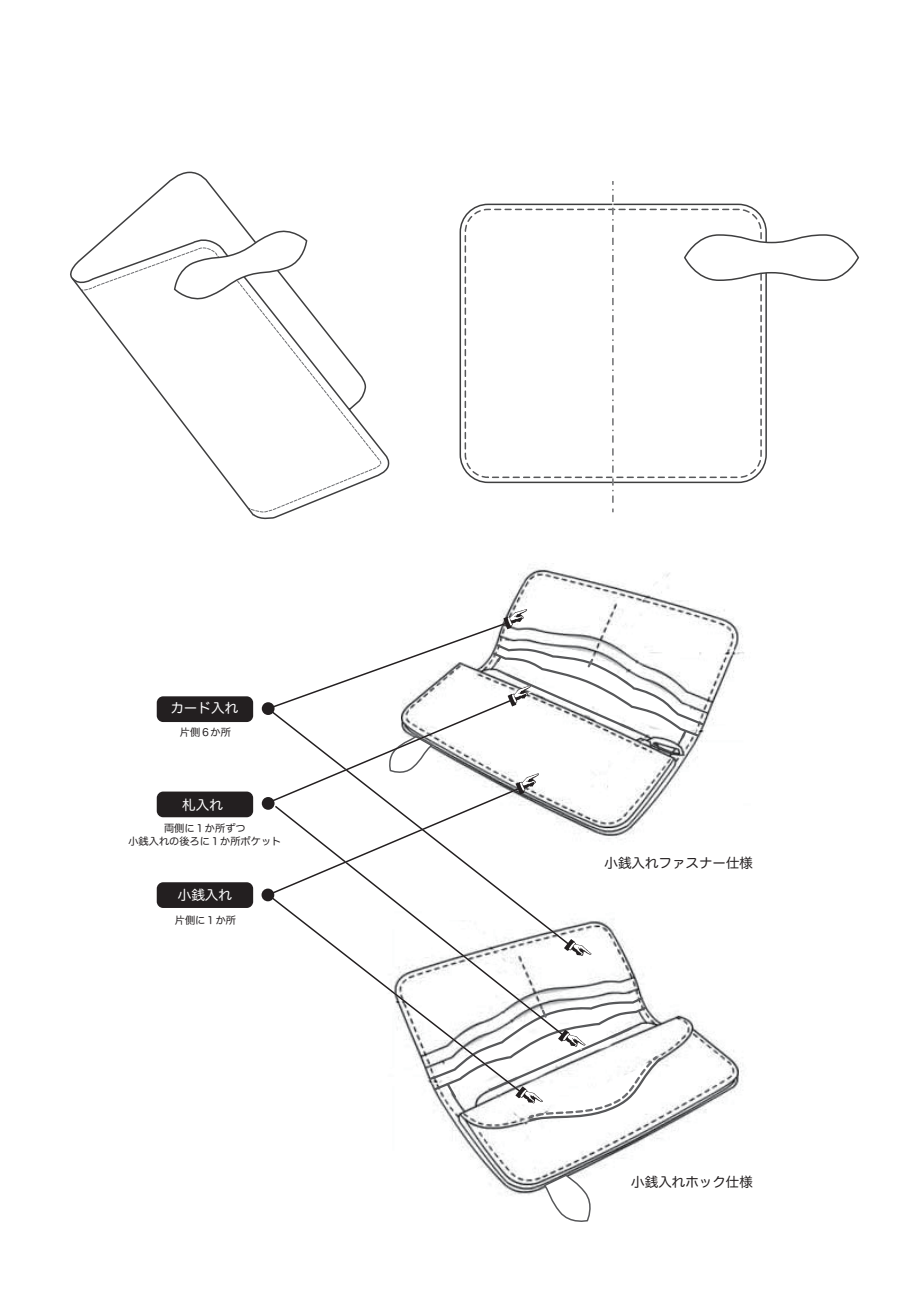
<style>
.page{position:relative;width:919px;height:1289px;background:#fff}
.page>*{position:absolute;margin:0;border:0;box-sizing:border-box;transform-origin:0 0}
.t1{font:13.65px "Hira Maru Pro W4";color:#fff}
.t2{font:13.5px "Hira Maru Pro W4";letter-spacing:-.005em;color:#231f20}
.t3{font:10.2px/12.5px "Hira Maru Pro W4";color:#231f20;text-align:center}
</style>
<div class="page">
<img style="left:507px;top:567px;width:237px;height:172px">
<img style="left:451px;top:920px;width:292px;height:275px">
<svg style="left:542px;top:1173px;width:52px;height:49px"></svg>
<svg style="left:581px;top:938px;width:10px;height:18px"></svg>
<svg style="left:266px;top:899px;width:163px;height:184px"></svg>
<div style="left:157px;top:696px;width:96px;height:26px;background:#231f20;border-radius:6px"></div>
<div style="left:157px;top:791px;width:96px;height:26px;background:#231f20;border-radius:6px"></div>
<div style="left:157px;top:882px;width:96px;height:26px;background:#231f20;border-radius:6px"></div>
<svg style="left:275px;top:920px;width:306px;height:129px"></svg>
<svg style="left:273px;top:896px;width:291px;height:140px"></svg>
<svg style="left:429px;top:997px;width:232px;height:124px"></svg>
<svg style="left:266px;top:609px;width:438px;height:287px"></svg>
<div style="left:262px;top:702px;width:12px;height:13px;background:#231f20;border-radius:50%"></div>
<div style="left:262px;top:797px;width:12px;height:12px;background:#231f20;border-radius:50%"></div>
<div style="left:261px;top:888px;width:13px;height:13px;background:#231f20;border-radius:50%"></div>
<svg style="left:119px;top:171px;width:271px;height:349px"></svg>
<svg style="left:308px;top:247px;width:74px;height:266px"></svg>
<svg style="left:70px;top:225px;width:238px;height:292px"></svg>
<svg style="left:460px;top:204px;width:306px;height:278px"></svg>
<div style="left:459px;top:204px;width:307px;height:279px;border:2px solid #3e3e3f;border-radius:28px"></div>
<div style="left:465px;top:209px;width:296px;height:268px;background:#fff;border-radius:23px"></div>
<div style="left:464px;top:209px;width:297px;height:269px;border:2px dashed #57585a;border-radius:23px"></div>
<svg style="left:684px;top:233px;width:175px;height:49px"></svg>
<svg style="left:612px;top:181px;width:1px;height:331px"></svg>
<h1 class="t1" style="left:170px;top:696px;width:69px">カード入れ</h1>
<p class="t3" style="left:180px;top:725px;width:52px">片側６か所</p>
<h1 class="t1" style="left:182px;top:793px;width:42px">札入れ</h1>
<p class="t3" style="left:128px;top:821px;width:154px">両側に１か所ずつ<br>小銭入れの後ろに１か所ポケット</p>
<h1 class="t1" style="left:178px;top:883px;width:56px">小銭入れ</h1>
<p class="t3" style="left:175px;top:913px;width:63px">片側に１か所</p>
<h2 class="t2" style="left:604px;top:851px;width:150px">小銭入れファスナー仕様</h2>
<h2 class="t2" style="left:631px;top:1170px;width:123px">小銭入れホック仕様</h2>
</div>
